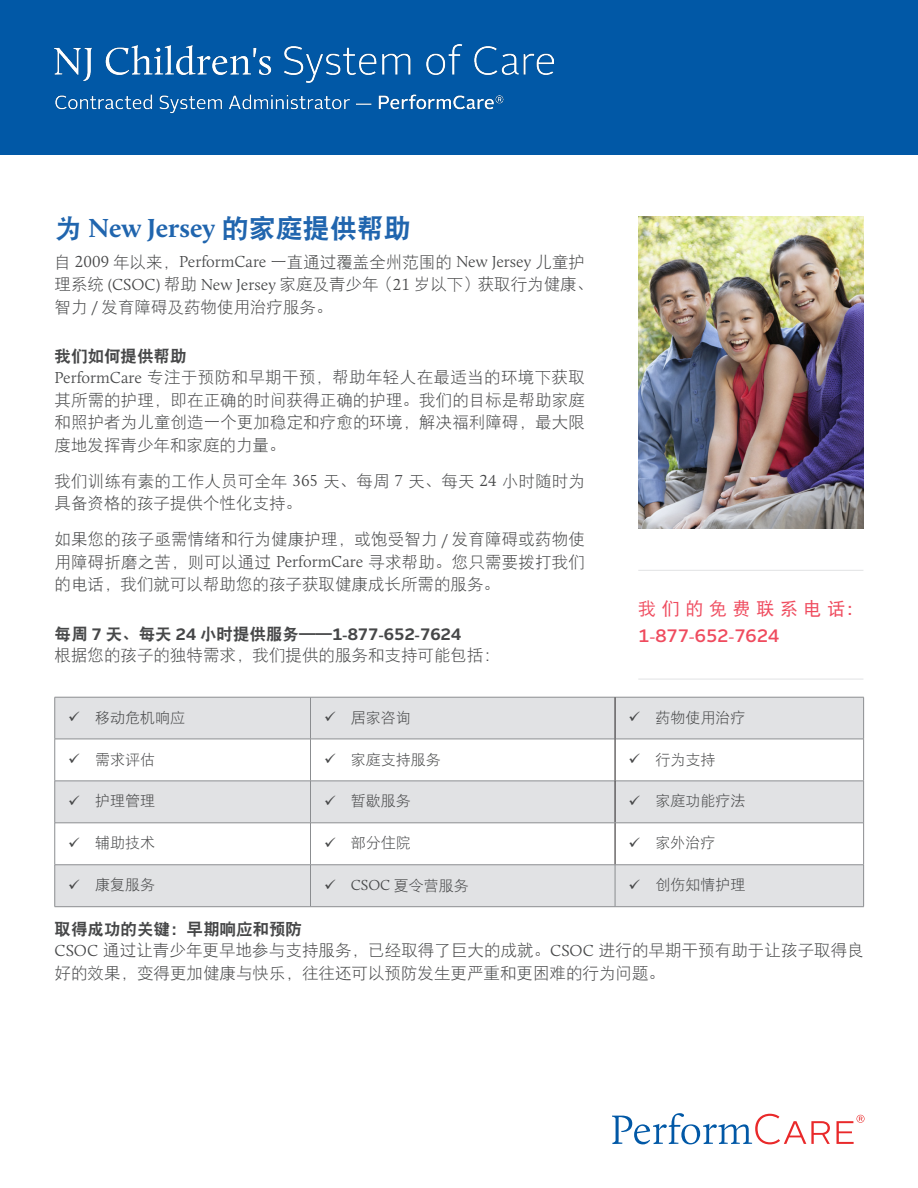
<style>
.page{position:relative;width:918px;height:1188px;background:#fff}
.page>*{position:absolute;margin:0;border:0;box-sizing:border-box;transform-origin:0 0}
.Headline{font:700 27px "Calluna";color:#2065ae}
.Call-out{font:18px/26.8px "DFP Hei W5";letter-spacing:.315em;color:#ef4b5e}
.Body_Copy{font:16.5px/22.5px "DFP Hei W3";color:#464748}
.Topic_Header{font:16.5px "DFP Hei W9";color:#464748}
.Table_Body{font:15px "DFP Hei W3";color:#464748}
.s1{font-family:"DFP Hei W9";font-weight:400}
.s2{font-family:"Calluna";font-weight:300}
.s3{font-family:"Alright Sans";font-weight:700}
.s4{font-family:"Alright Sans";font-weight:500}
</style>
<div class="page">
<div style="left:55px;top:698px;width:808px;height:208px;background:#e1e2e4"></div>
<svg style="left:55px;top:740px;width:808px;height:125px"></svg>
<hr style="left:55px;top:697px;width:255px;height:1px;background:#8b8d90">
<hr style="left:54px;top:697px;width:1px;height:42px;background:#8b8d90">
<hr style="left:310px;top:697px;width:305px;height:1px;background:#8b8d90">
<hr style="left:310px;top:697px;width:1px;height:42px;background:#8b8d90">
<hr style="left:615px;top:697px;width:249px;height:1px;background:#8b8d90">
<hr style="left:863px;top:697px;width:1px;height:42px;background:#8b8d90">
<hr style="left:55px;top:739px;width:255px;height:1px;background:#8b8d90">
<hr style="left:54px;top:739px;width:1px;height:42px;background:#8b8d90">
<hr style="left:310px;top:739px;width:305px;height:1px;background:#8b8d90">
<hr style="left:310px;top:739px;width:1px;height:42px;background:#8b8d90">
<hr style="left:615px;top:739px;width:249px;height:1px;background:#8b8d90">
<hr style="left:863px;top:739px;width:1px;height:42px;background:#8b8d90">
<hr style="left:55px;top:781px;width:255px;height:1px;background:#8b8d90">
<hr style="left:54px;top:781px;width:1px;height:42px;background:#8b8d90">
<hr style="left:310px;top:781px;width:305px;height:1px;background:#8b8d90">
<hr style="left:310px;top:781px;width:1px;height:42px;background:#8b8d90">
<hr style="left:615px;top:781px;width:249px;height:1px;background:#8b8d90">
<hr style="left:863px;top:781px;width:1px;height:42px;background:#8b8d90">
<hr style="left:54px;top:823px;width:1px;height:42px;background:#8b8d90">
<hr style="left:310px;top:823px;width:1px;height:42px;background:#8b8d90">
<hr style="left:863px;top:823px;width:1px;height:42px;background:#8b8d90">
<hr style="left:615px;top:697px;width:1px;height:42px;background:#231f20">
<hr style="left:615px;top:739px;width:1px;height:42px;background:#231f20">
<hr style="left:615px;top:781px;width:1px;height:42px;background:#231f20">
<hr style="left:615px;top:823px;width:1px;height:42px;background:#231f20">
<hr style="left:55px;top:823px;width:255px;height:1px;background:#8b8d90">
<hr style="left:310px;top:823px;width:305px;height:1px;background:#8b8d90">
<hr style="left:615px;top:823px;width:248px;height:1px;background:#8b8d90">
<hr style="left:55px;top:865px;width:255px;height:1px;background:#8b8d90">
<hr style="left:54px;top:865px;width:1px;height:42px;background:#8b8d90">
<hr style="left:310px;top:865px;width:305px;height:1px;background:#8b8d90">
<hr style="left:310px;top:865px;width:1px;height:42px;background:#8b8d90">
<hr style="left:615px;top:865px;width:249px;height:1px;background:#8b8d90">
<hr style="left:615px;top:865px;width:1px;height:42px;background:#8b8d90">
<hr style="left:863px;top:865px;width:1px;height:42px;background:#8b8d90">
<hr style="left:55px;top:906px;width:255px;height:1px;background:#8b8d90">
<hr style="left:310px;top:906px;width:305px;height:1px;background:#8b8d90">
<hr style="left:615px;top:906px;width:249px;height:1px;background:#8b8d90">
<svg style="left:612px;top:1113px;width:218px;height:31px"></svg>
<svg style="left:837px;top:1115px;width:28px;height:29px"></svg>
<div style="left:0;top:0;width:918px;height:154px;background:#0158a6"></div>
<hr style="left:638px;top:570px;width:225px;height:1px;background:#e1e2e4">
<hr style="left:638px;top:679px;width:225px;height:1px;background:#e1e2e4">
<img style="left:638px;top:217px;width:226px;height:311px">
<img style="left:55px;top:44px;width:498px;height:70px">
<p class="Headline" style="left:55px;top:211px;width:358px"><span class="s1">为</span> New Jersey <span class="s1">的家庭提供帮助</span></p>
<p class="Body_Copy" style="left:55px;top:250px;width:540px">自 <span class="s2">2009</span> 年以来，<span class="s2">PerformCare</span> 一直通过覆盖全州范围的 <span class="s2">New Jersey</span> 儿童护理系统 <span class="s2">(CSOC)</span> 帮助 <span class="s2">New Jersey</span> 家庭及青少年（<span class="s2">21</span> 岁以下）获取行为健康、智力 <span class="s2">/</span> 发育障碍及药物使用治疗服务。</p>
<p class="Topic_Header" style="left:55px;top:348px;width:133px">我们如何提供帮助</p>
<p class="Body_Copy" style="left:55px;top:366px;width:532px;text-align:justify"><span class="s2">PerformCare</span> 专注于预防和早期干预，帮助年轻人在最适当的环境下获取其所需的护理，即在正确的时间获得正确的护理。我们的目标是帮助家庭和照护者为儿童创造一个更加稳定和疗愈的环境，解决福利障碍，最大限度地发挥青少年和家庭的力量。</p>
<p class="Body_Copy" style="left:55px;top:469px;width:532px">我们训练有素的工作人员可全年 <span class="s2">365</span> 天、每周 <span class="s2">7</span> 天、每天 <span class="s2">24</span> 小时随时为具备资格的孩子提供个性化支持。</p>
<p class="Body_Copy" style="left:55px;top:528px;width:532px;text-align:justify">如果您的孩子亟需情绪和行为健康护理，或饱受智力 <span class="s2">/</span> 发育障碍或药物使用障碍折磨之苦，则可以通过 <span class="s2">PerformCare</span> 寻求帮助。您只需要拨打我们的电话，我们就可以帮助您的孩子获取健康成长所需的服务。</p>
<p class="Topic_Header" style="left:55px;top:625px;width:408px">每周 <span class="s3">7</span> 天、每天 <span class="s3">24</span> 小时提供服务——<span class="s3">1</span>-<span class="s3">877</span>-<span class="s3">652</span>-<span class="s3">7624</span></p>
<p class="Body_Copy" style="left:55px;top:643px;width:447px">根据您的孩子的独特需求，我们提供的服务和支持可能包括：</p>
<p class="Call-out" style="left:638px;top:595px;width:227px">我们的免费联系电话：<br><span class="s4">1</span>-<span class="s4">877</span>-<span class="s4">652</span>-<span class="s4">7624</span></p>
<p class="Table_Body" style="left:68px;top:709px;width:118px">✓ 移动危机响应</p>
<p class="Table_Body" style="left:324px;top:709px;width:88px">✓ 居家咨询</p>
<p class="Table_Body" style="left:629px;top:709px;width:118px">✓ 药物使用治疗</p>
<p class="Table_Body" style="left:68px;top:751px;width:88px">✓ 需求评估</p>
<p class="Table_Body" style="left:324px;top:751px;width:118px">✓ 家庭支持服务</p>
<p class="Table_Body" style="left:629px;top:751px;width:88px">✓ 行为支持</p>
<p class="Table_Body" style="left:68px;top:793px;width:88px">✓ 护理管理</p>
<p class="Table_Body" style="left:324px;top:793px;width:88px">✓ 暂歇服务</p>
<p class="Table_Body" style="left:629px;top:793px;width:118px">✓ 家庭功能疗法</p>
<p class="Table_Body" style="left:68px;top:835px;width:88px">✓ 辅助技术</p>
<p class="Table_Body" style="left:324px;top:835px;width:88px">✓ 部分住院</p>
<p class="Table_Body" style="left:629px;top:835px;width:88px">✓ 家外治疗</p>
<p class="Table_Body" style="left:68px;top:877px;width:88px">✓ 康复服务</p>
<p class="Table_Body" style="left:324px;top:877px;width:146px">✓ <span class="s2">CSOC</span> 夏令营服务</p>
<p class="Table_Body" style="left:629px;top:877px;width:118px">✓ 创伤知情护理</p>
<p class="Topic_Header" style="left:55px;top:920px;width:249px">取得成功的关键：早期响应和预防</p>
<p class="Body_Copy" style="left:55px;top:939px;width:811px"><span class="s2">CSOC</span> 通过让青少年更早地参与支持服务，已经取得了巨大的成就。<span class="s2">CSOC</span> 进行的早期干预有助于让孩子取得良好的效果，变得更加健康与快乐，往往还可以预防发生更严重和更困难的行为问题。</p>
</div>
